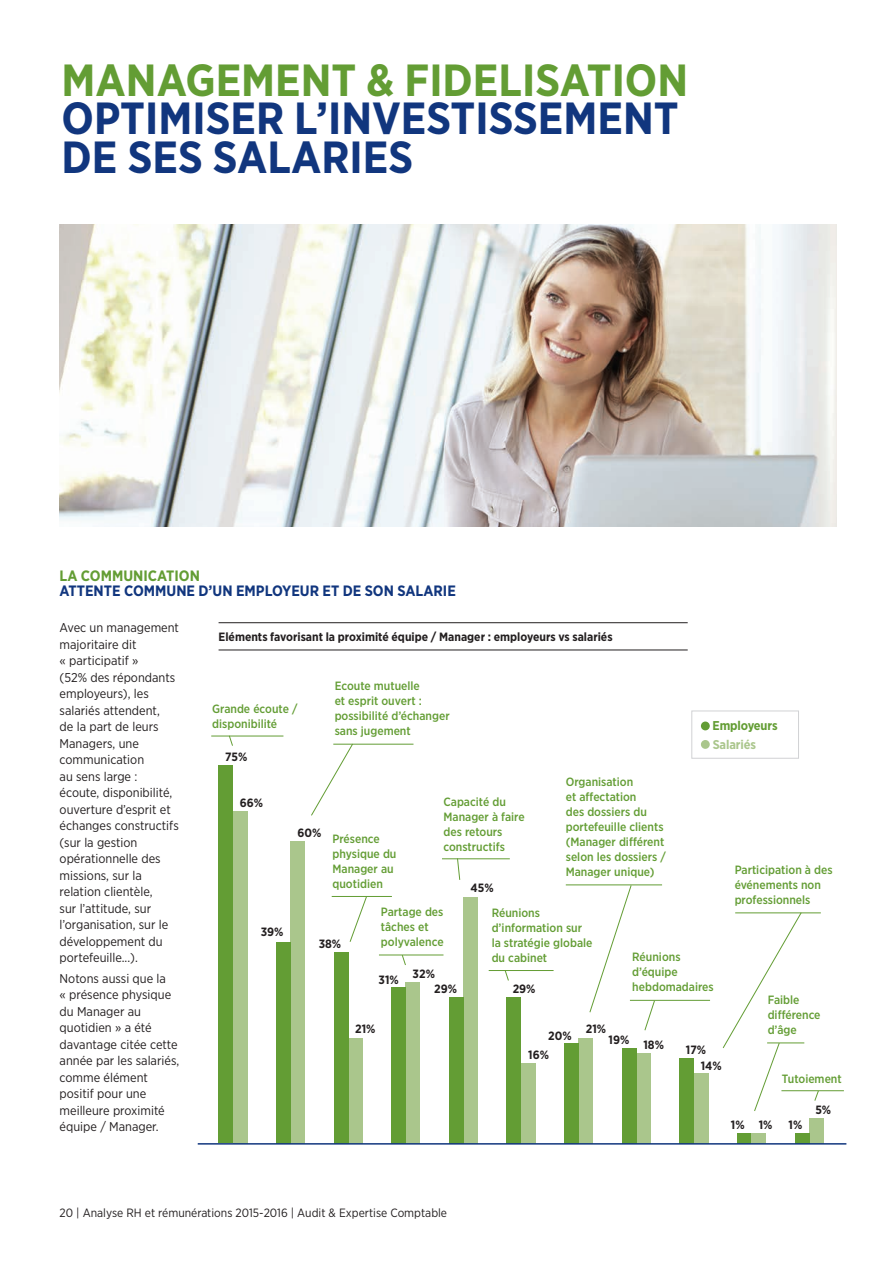
<style>
.page{position:relative;width:893px;height:1263px;background:#fff}
.page>*{position:absolute;margin:0;border:0;box-sizing:border-box;transform-origin:0 0}
.Heading_-_Light_Blue{font:700 45px/38.8px "Gotham Narrow";color:#11367e}
.Sub-heading_Bold_10p{font:700 15px/15px "Gotham Narrow";color:#11367e}
.Bodycopy{font:12.75px/16.5px "Gotham Narrow";color:#231f20}
.Bodycopy-2{font:700 12.75px "Gotham Narrow";letter-spacing:-.01em;color:#639d34}
.Bodycopy-3{font:700 12.75px "Gotham Narrow";letter-spacing:-.01em;color:#aac68c}
.Bodycopy-4{font:500 12px/15px "Gotham Narrow";color:#639d34}
.Chart_Title{font:700 12px "Gotham Narrow";color:#231f20}
.Article_heading-oran{font:700 12px "Gotham Narrow";color:#231f20}
.Footer_Left{font:12px "Gotham Narrow";color:#231f20}
.s1{color:#639d34}
</style>
<div class="page">
<img style="left:60px;top:225px;width:776px;height:301px">
<hr style="left:219px;top:622px;width:469px;height:1px;background:#231f20">
<hr style="left:219px;top:650px;width:469px;height:1px;background:#231f20">
<div style="left:809px;top:1118px;width:15px;height:25px;background:#aac68c"></div>
<div style="left:795px;top:1133px;width:14px;height:10px;background:#639d34"></div>
<div style="left:737px;top:1133px;width:15px;height:10px;background:#639d34"></div>
<div style="left:752px;top:1133px;width:14px;height:10px;background:#aac68c"></div>
<div style="left:694px;top:1073px;width:14px;height:70px;background:#aac68c"></div>
<div style="left:680px;top:1058px;width:14px;height:85px;background:#639d34"></div>
<div style="left:636px;top:1053px;width:15px;height:90px;background:#aac68c"></div>
<div style="left:622px;top:1048px;width:14px;height:95px;background:#639d34"></div>
<div style="left:579px;top:1038px;width:14px;height:105px;background:#aac68c"></div>
<div style="left:564px;top:1043px;width:15px;height:100px;background:#639d34"></div>
<div style="left:463px;top:896px;width:15px;height:247px;background:#aac68c"></div>
<div style="left:449px;top:997px;width:14px;height:146px;background:#639d34"></div>
<div style="left:521px;top:1063px;width:14px;height:80px;background:#aac68c"></div>
<div style="left:507px;top:997px;width:14px;height:146px;background:#639d34"></div>
<div style="left:406px;top:982px;width:14px;height:161px;background:#aac68c"></div>
<div style="left:391px;top:987px;width:15px;height:156px;background:#639d34"></div>
<div style="left:348px;top:1038px;width:14px;height:105px;background:#aac68c"></div>
<div style="left:334px;top:952px;width:14px;height:191px;background:#639d34"></div>
<div style="left:291px;top:841px;width:14px;height:302px;background:#aac68c"></div>
<div style="left:276px;top:941px;width:15px;height:202px;background:#639d34"></div>
<div style="left:233px;top:811px;width:14px;height:332px;background:#aac68c"></div>
<div style="left:219px;top:765px;width:14px;height:378px;background:#639d34"></div>
<hr style="left:566px;top:884px;width:96px;height:1px;background:#639d34">
<hr style="left:489px;top:970px;width:65px;height:1px;background:#639d34">
<hr style="left:630px;top:1000px;width:80px;height:1px;background:#639d34">
<hr style="left:767px;top:1042px;width:37px;height:1px;background:#639d34">
<hr style="left:781px;top:1090px;width:63px;height:1px;background:#639d34">
<hr style="left:211px;top:736px;width:72px;height:1px;background:#639d34">
<hr style="left:333px;top:744px;width:80px;height:1px;background:#639d34">
<hr style="left:442px;top:858px;width:68px;height:1px;background:#639d34">
<hr style="left:379px;top:955px;width:64px;height:1px;background:#639d34">
<hr style="left:332px;top:896px;width:60px;height:1px;background:#639d34">
<svg style="left:349px;top:897px;width:18px;height:45px"></svg>
<hr style="left:735px;top:912px;width:86px;height:1px;background:#639d34">
<svg style="left:589px;top:884px;width:43px;height:129px"></svg>
<svg style="left:644px;top:1000px;width:11px;height:31px"></svg>
<svg style="left:814px;top:1090px;width:5px;height:11px"></svg>
<svg style="left:504px;top:971px;width:5px;height:10px"></svg>
<svg style="left:457px;top:858px;width:4px;height:22px"></svg>
<svg style="left:401px;top:954px;width:5px;height:11px"></svg>
<svg style="left:228px;top:735px;width:5px;height:11px"></svg>
<svg style="left:722px;top:912px;width:80px;height:199px"></svg>
<svg style="left:311px;top:743px;width:43px;height:73px"></svg>
<hr style="left:198px;top:1143px;width:648px;height:1px;background:#11367e">
<div style="left:691px;top:711px;width:108px;height:48px;background:#fff;border:1px solid #d1d2d4"></div>
<div style="left:701px;top:721px;width:9px;height:9px;background:#639d34;border-radius:50%"></div>
<div style="left:701px;top:740px;width:9px;height:9px;background:#aac68c;border-radius:50%"></div>
<p class="Heading_-_Light_Blue" style="left:62px;top:60px;width:628px"><span class="s1">MANAGEMENT &amp; FIDELISATION<br></span>OPTIMISER L’INVESTISSEMENT</p>
<p class="Heading_-_Light_Blue" style="left:62px;top:138px;width:353px">DE SES SALARIES</p>
<p class="Sub-heading_Bold_10p" style="left:60px;top:568px;width:398px"><span class="s1">LA COMMUNICATION<br></span>ATTENTE COMMUNE D’UN EMPLOYEUR ET DE SON SALARIE</p>
<p class="Bodycopy" style="left:60px;top:619px;width:121px">Avec un management majoritaire dit<br>« participatif »<br>(52% des répondants employeurs), les salariés attendent,<br>de la part de leurs<br>Managers, une communication<br>au sens large : écoute, disponibilité, ouverture d’esprit et échanges constructifs (sur la gestion opérationnelle des missions, sur la relation clientèle,<br>sur l’attitude, sur l’organisation, sur le développement du portefeuille...).</p>
<p class="Bodycopy" style="left:60px;top:970px;width:121px">Notons aussi que la<br>« présence physique du Manager au quotidien » a été davantage citée cette année par les salariés, comme élément positif pour une meilleure proximité équipe / Manager.</p>
<p class="Chart_Title" style="left:219px;top:629px;width:396px">Eléments favorisant la proximité équipe / Manager : employeurs vs salariés</p>
<p class="Bodycopy-4" style="left:335px;top:678px;width:116px">Ecoute mutuelle<br>et esprit ouvert : possibilité d’échanger sans jugement</p>
<p class="Bodycopy-4" style="left:212px;top:701px;width:87px">Grande écoute / disponibilité</p>
<p class="Bodycopy-2" style="left:712px;top:718px;width:67px">Employeurs</p>
<p class="Bodycopy-3" style="left:713px;top:736px;width:45px">Salariés</p>
<p class="Article_heading-oran" style="left:225px;top:749px;width:24px">75%</p>
<p class="Article_heading-oran" style="left:240px;top:795px;width:25px">66%</p>
<p class="Bodycopy-4" style="left:566px;top:774px;width:102px">Organisation<br>et affectation<br>des dossiers du portefeuille clients (Manager différent selon les dossiers /<br>Manager unique)</p>
<p class="Bodycopy-4" style="left:443px;top:794px;width:83px">Capacité du<br>Manager à faire des retours constructifs</p>
<p class="Article_heading-oran" style="left:298px;top:825px;width:25px">60%</p>
<p class="Bodycopy-4" style="left:332px;top:831px;width:66px">Présence physique du<br>Manager au quotidien</p>
<p class="Bodycopy-4" style="left:381px;top:904px;width:64px">Partage des tâches et polyvalence</p>
<p class="Bodycopy-4" style="left:735px;top:862px;width:99px">Participation à des événements non professionnels</p>
<p class="Article_heading-oran" style="left:471px;top:880px;width:25px">45%</p>
<p class="Bodycopy-4" style="left:492px;top:905px;width:102px">Réunions d’information sur la stratégie globale du cabinet</p>
<p class="Article_heading-oran" style="left:261px;top:924px;width:24px">39%</p>
<p class="Article_heading-oran" style="left:319px;top:936px;width:24px">38%</p>
<p class="Bodycopy-4" style="left:632px;top:949px;width:83px">Réunions d’équipe hebdomadaires</p>
<p class="Article_heading-oran" style="left:413px;top:966px;width:24px">32%</p>
<p class="Article_heading-oran" style="left:378px;top:972px;width:22px">31%</p>
<p class="Article_heading-oran" style="left:434px;top:981px;width:24px">29%</p>
<p class="Article_heading-oran" style="left:513px;top:981px;width:24px">29%</p>
<p class="Bodycopy-4" style="left:768px;top:992px;width:54px">Faible différence d’âge</p>
<p class="Bodycopy-4" style="left:782px;top:1071px;width:61px">Tutoiement</p>
<p class="Article_heading-oran" style="left:355px;top:1021px;width:22px">21%</p>
<p class="Article_heading-oran" style="left:586px;top:1021px;width:22px">21%</p>
<p class="Article_heading-oran" style="left:548px;top:1028px;width:25px">20%</p>
<p class="Article_heading-oran" style="left:609px;top:1032px;width:22px">19%</p>
<p class="Article_heading-oran" style="left:643px;top:1037px;width:22px">18%</p>
<p class="Article_heading-oran" style="left:686px;top:1041px;width:22px">17%</p>
<p class="Article_heading-oran" style="left:701px;top:1057px;width:22px">14%</p>
<p class="Article_heading-oran" style="left:528px;top:1047px;width:22px">16%</p>
<p class="Article_heading-oran" style="left:815px;top:1102px;width:17px">5%</p>
<p class="Article_heading-oran" style="left:731px;top:1117px;width:15px">1%</p>
<p class="Article_heading-oran" style="left:759px;top:1117px;width:15px">1%</p>
<p class="Article_heading-oran" style="left:788px;top:1117px;width:15px">1%</p>
<p class="Footer_Left" style="left:60px;top:1205px;width:389px">20 | Analyse RH et rémunérations 2015-2016 | Audit &amp; Expertise Comptable</p>
</div>
